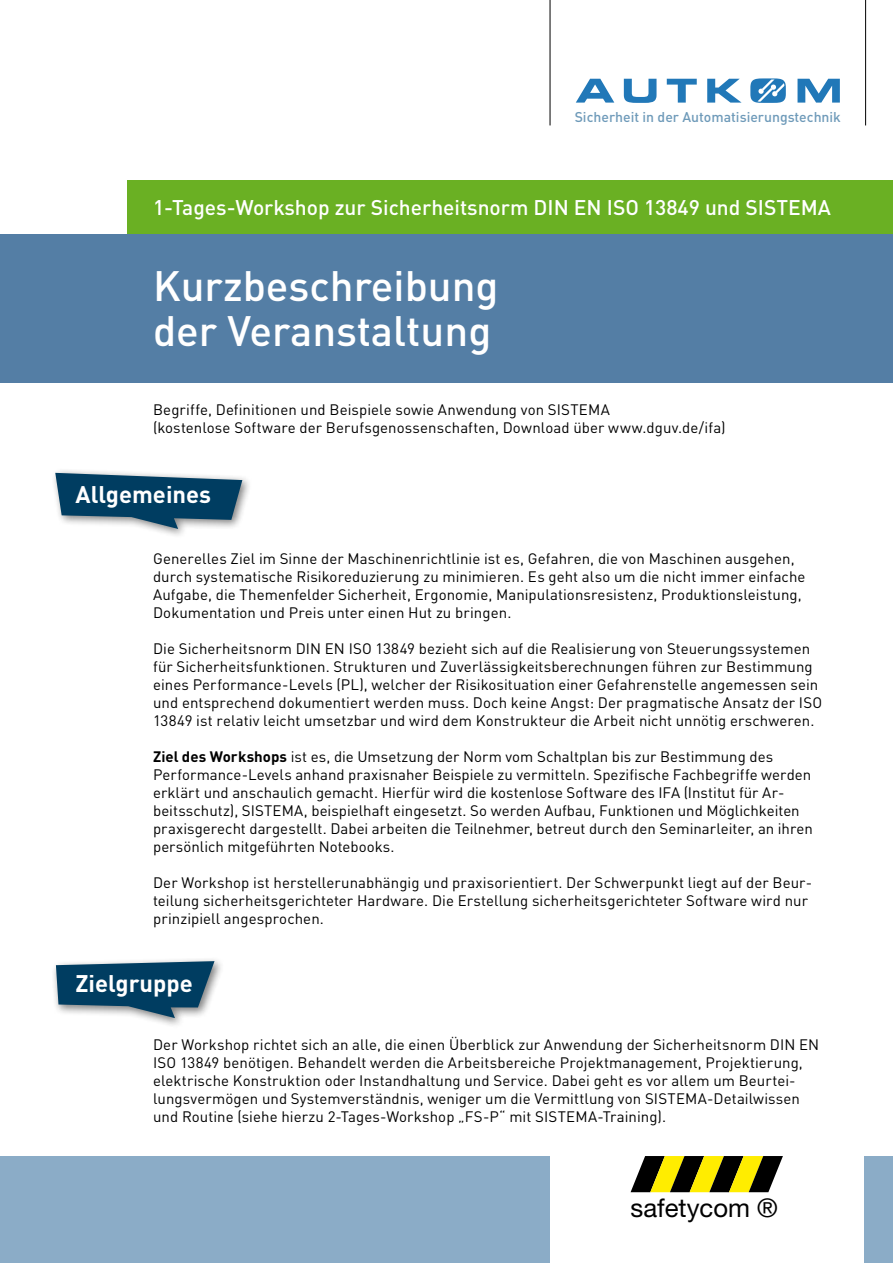
<style>
.page{position:relative;width:893px;height:1263px;background:#fff}
.page>*{position:absolute;margin:0;border:0;box-sizing:border-box;transform-origin:0 0}
.t1{font:500 42px/45px "DIN Pro";color:#fff}
.t2{font:25.65px "Helvetica Neue LT Pro";color:#000}
.t3{font:700 23.85px "DIN Pro";color:#fff}
.t4{font:500 21px "DIN Pro";color:#fff}
.t5{font:15px/18px "DIN Pro";letter-spacing:.005em;color:#000}
.t6{font:500 14.1px "DIN Pro";color:#6e9ab9}
.s1{font-weight:700}
</style>
<div class="page">
<div style="left:51px;top:956px;width:174px;height:73px;background:#000;opacity:.5"></div>
<svg style="left:56px;top:961px;width:159px;height:57px;background:#396680"></svg>
<div style="left:51px;top:468px;width:202px;height:71px;background:#000;opacity:.5"></div>
<svg style="left:55px;top:473px;width:187px;height:56px;background:#3d6983"></svg>
<div style="left:0;top:234px;width:893px;height:149px;background:#547ea5"></div>
<div style="left:128px;top:181px;width:765px;height:53px;background:#6ab023"></div>
<svg style="left:797px;top:79px;width:43px;height:24px"></svg>
<svg style="left:707px;top:79px;width:35px;height:24px"></svg>
<svg style="left:667px;top:79px;width:30px;height:24px"></svg>
<svg style="left:624px;top:79px;width:32px;height:24px"></svg>
<svg style="left:576px;top:79px;width:38px;height:24px"></svg>
<svg style="left:750px;top:78px;width:36px;height:25px"></svg>
<hr style="left:865px;top:0;width:1px;height:125px;background:#000">
<hr style="left:550px;top:0;width:1px;height:125px;background:#000">
<svg style="left:631px;top:1156px;width:152px;height:36px;background:#7b7419"></svg>
<div style="left:0;top:1156px;width:549px;height:107px;background:#8bacc7"></div>
<div style="left:864px;top:1156px;width:29px;height:107px;background:#8bacc7"></div>
<p class="t6" style="left:575px;top:106px;width:268px">Sicherheit in der Automatisierungstechnik</p>
<h3 class="t4" style="left:153px;top:190px;width:392px">1-Tages-Workshop zur Sicherheitsnorm DIN</h3>
<h3 class="t4" style="left:574px;top:190px;width:217px">EN ISO 13849 und SISTEMA</h3>
<h1 class="t1" style="left:153px;top:258px;width:347px">Kurzbeschreibung der Veranstaltung</h1>
<p class="t5" style="left:153px;top:399px;width:574px">Begriffe, Definitionen und Beispiele sowie Anwendung von SISTEMA<br>(kostenlose Software der Berufsgenossenschaften, Download über www.dguv.de/ifa)</p>
<h3 class="t3" style="left:76px;top:475px;width:137px">Allgemeines</h3>
<p class="t5" style="left:153px;top:548px;width:654px">Generelles Ziel im Sinne der Maschinenrichtlinie ist es, Gefahren, die von Maschinen ausgehen, durch systematische Risikoreduzierung zu minimieren. Es geht also um die nicht immer einfache Aufgabe, die Themenfelder Sicherheit, Ergonomie, Manipulationsresistenz, Produktionsleistung, Dokumentation und Preis unter einen Hut zu bringen.</p>
<p class="t5" style="left:153px;top:638px;width:671px">Die Sicherheitsnorm DIN EN ISO 13849 bezieht sich auf die Realisierung von Steuerungssystemen für Sicherheitsfunktionen. Strukturen und Zuverlässigkeitsberechnungen führen zur Bestimmung eines Performance-Levels (PL), welcher der Risikosituation einer Gefahrenstelle angemessen sein und entsprechend dokumentiert werden muss. Doch keine Angst: Der pragmatische Ansatz der ISO 13849 ist relativ leicht umsetzbar und wird dem Konstrukteur die Arbeit nicht unnötig erschweren.</p>
<p class="t5" style="left:153px;top:746px;width:661px"><span class="s1">Ziel des Workshops</span> ist es, die Umsetzung der Norm vom Schaltplan bis zur Bestimmung des Performance-Levels anhand praxisnaher Beispiele zu vermitteln. Spezifische Fachbegriffe werden erklärt und anschaulich gemacht. Hierfür wird die kostenlose Software des IFA (Institut für Ar&shy;beitsschutz), SISTEMA, beispielhaft eingesetzt. So werden Aufbau, Funktionen und Möglichkeiten praxisgerecht dargestellt. Dabei arbeiten die Teilnehmer, betreut durch den Seminarleiter, an ihren persönlich mitgeführten Notebooks.</p>
<p class="t5" style="left:153px;top:872px;width:660px">Der Workshop ist herstellerunabhängig und praxisorientiert. Der Schwerpunkt liegt auf der Beur&shy;teilung sicherheitsgerichteter Hardware. Die Erstellung sicherheitsgerichteter Software wird nur prinzipiell angesprochen.</p>
<h3 class="t3" style="left:76px;top:963px;width:119px">Zielgruppe</h3>
<p class="t5" style="left:153px;top:1034px;width:667px">Der Workshop richtet sich an alle, die einen Überblick zur Anwendung der Sicherheitsnorm DIN EN ISO 13849 benötigen. Behandelt werden die Arbeitsbereiche Projektmanagement, Projektierung, elektrische Konstruktion oder Instandhaltung und Service. Dabei geht es vor allem um Beurtei&shy;lungsvermögen und Systemverständnis, weniger um die Vermittlung von SISTEMA-Detailwissen und Routine (siehe hierzu 2-Tages-Workshop „FS-P“ mit SISTEMA-Training).</p>
<h2 class="t2" style="left:631px;top:1193px;width:149px">safetycom ®</h2>
</div>
